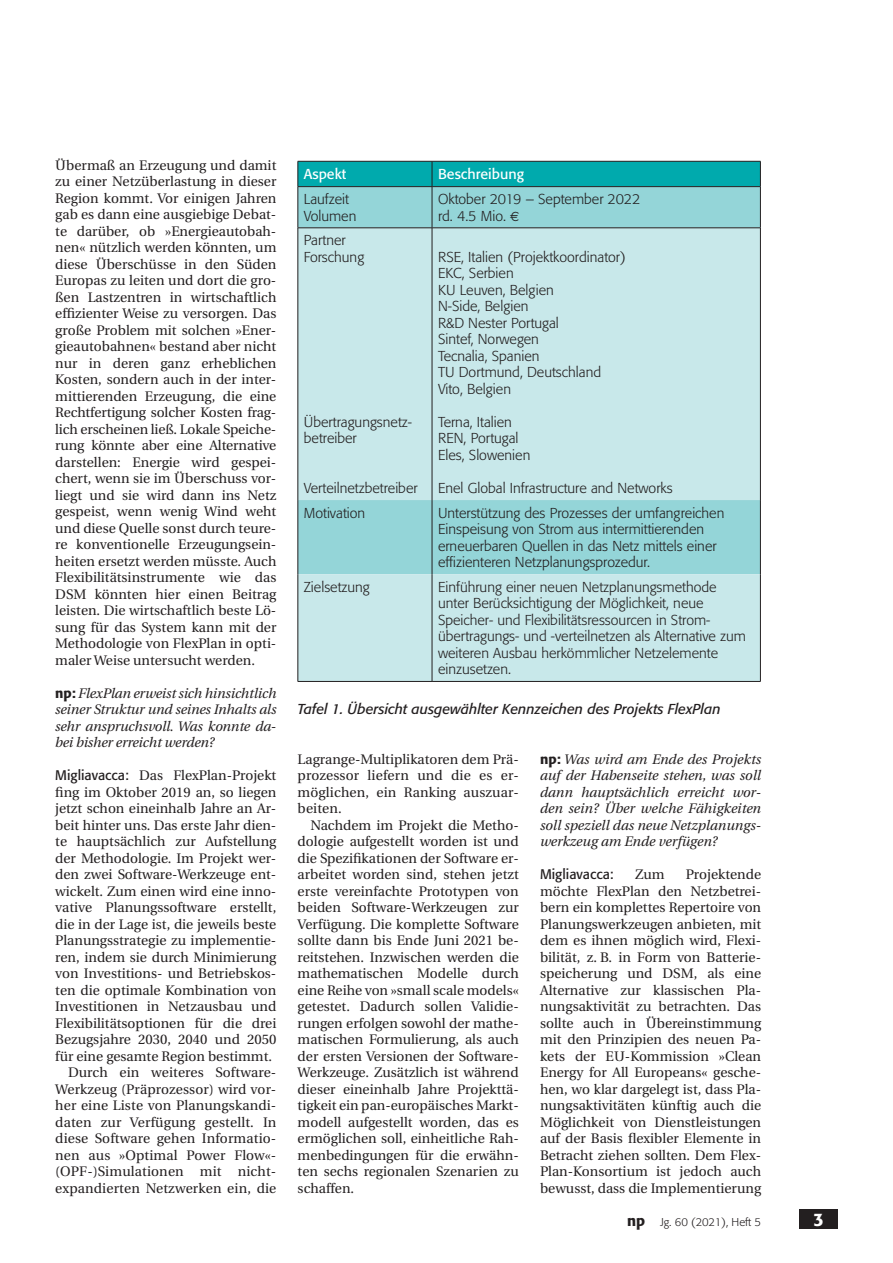
<style>
.page{position:relative;width:893px;height:1263px;background:#fff}
.page>*{position:absolute;margin:0;border:0;box-sizing:border-box;transform-origin:0 0}
.t1{font:500 18px "Formata";color:#fff}
.Fließtext_KB_ohne_Ei{font:300 14.25px/16.5px "Formata";color:#231f20}
.Bildunterschrift{font:italic 14.25px "Formata";color:#231f20}
.Fließtext_KB_ohne_Ei-2{font:14.25px "Formata";color:#fff}
.Interviewfrage_FB{font:13.8px/16.5px "Utopia";color:#231f20;text-align:justify}
.Fließtext_FB{font:13.8px/16.5px "Utopia";color:#231f20}
.Interviewfrage_FB-2{font:italic 13.8px/16.5px "Utopia";letter-spacing:-.01em;color:#231f20;text-align:justify}
.Interviewfrage_FB-3{font:13.8px "Formata";color:#231f20}
.t2{font:300 11.25px "Formata";color:#231f20}
.s1{font-family:"Formata";font-weight:500;font-style:normal}
.s2{font-family:"Formata"}
.s3{font-family:"Euro Sans";font-weight:400;font-size:13.5px}
.s4{font-weight:500;font-size:15px}
</style>
<div class="page">
<div style="left:799px;top:1210px;width:39px;height:19px;background:#231f20"></div>
<div style="left:299px;top:187px;width:461px;height:41px;background:#94d5d8"></div>
<svg style="left:299px;top:229px;width:461px;height:452px;background:#bfe4e6"></svg>
<div style="left:298px;top:161px;width:463px;height:25px;background:#00aaad"></div>
<hr style="left:298px;top:186px;width:134px;height:1px;background:#231f20">
<hr style="left:298px;top:187px;width:1px;height:41px;background:#231f20">
<hr style="left:432px;top:186px;width:329px;height:1px;background:#231f20">
<hr style="left:432px;top:187px;width:1px;height:41px;background:#231f20">
<hr style="left:760px;top:187px;width:1px;height:41px;background:#231f20">
<hr style="left:298px;top:228px;width:1px;height:272px;background:#231f20">
<hr style="left:432px;top:228px;width:1px;height:272px;background:#231f20">
<hr style="left:760px;top:228px;width:1px;height:272px;background:#231f20">
<hr style="left:298px;top:500px;width:1px;height:74px;background:#231f20">
<hr style="left:432px;top:500px;width:1px;height:74px;background:#231f20">
<hr style="left:760px;top:500px;width:1px;height:74px;background:#231f20">
<hr style="left:298px;top:574px;width:1px;height:107px;background:#231f20">
<hr style="left:432px;top:574px;width:1px;height:107px;background:#231f20">
<hr style="left:760px;top:574px;width:1px;height:107px;background:#231f20">
<hr style="left:298px;top:228px;width:134px;height:1px;background:#231f20">
<hr style="left:432px;top:228px;width:329px;height:1px;background:#231f20">
<hr style="left:298px;top:681px;width:134px;height:1px;background:#231f20">
<hr style="left:432px;top:681px;width:329px;height:1px;background:#231f20">
<p class="Interviewfrage_FB" style="left:55px;top:157px;width:223px">Übermaß an Erzeugung und damit zu einer Netzüberlastung in dieser Region kommt. Vor einigen Jahren gab es dann eine ausgiebige Debat&shy;te darüber, ob »Energieautobah&shy;nen« nützlich werden könnten, um diese Überschüsse in den Süden Europas zu leiten und dort die gro&shy;ßen Lastzentren in wirtschaftlich effizienter Weise zu versorgen. Das große Problem mit solchen »Ener&shy;gieautobahnen« bestand aber nicht nur in deren ganz erheblichen Kosten, sondern auch in der inter&shy;mittierenden Erzeugung, die eine Rechtfertigung solcher Kosten frag&shy;lich erscheinen ließ. Lokale Speiche&shy;rung könnte aber eine Alternative darstellen: Energie wird gespei&shy;chert, wenn sie im Überschuss vor&shy;liegt und sie wird dann ins Netz gespeist, wenn wenig Wind weht und diese Quelle sonst durch teure&shy;re konventionelle Erzeugungsein&shy;heiten ersetzt werden müsste. Auch Flexibilitätsinstrumente wie das DSM könnten hier einen Beitrag leisten. Die wirtschaftlich beste Lö&shy;sung für das System kann mit der Methodologie von FlexPlan in opti&shy;maler Weise untersucht werden.</p>
<p class="Interviewfrage_FB-2" style="left:55px;top:685px;width:223px"><span class="s1">np:</span> FlexPlan erweist sich hinsichtlich seiner Struktur und seines Inhalts als sehr anspruchsvoll. Was konnte da&shy;bei bisher erreicht werden?</p>
<p class="Interviewfrage_FB" style="left:55px;top:767px;width:223px"><span class="s2">Migliavacca:</span> Das FlexPlan-Projekt fing im Oktober 2019 an, so liegen jetzt schon eineinhalb Jahre an Ar&shy;beit hinter uns. Das erste Jahr dien&shy;te hauptsächlich zur Aufstellung der Methodologie. Im Projekt wer&shy;den zwei Software-Werkzeuge ent&shy;wickelt. Zum einen wird eine inno&shy;vative Planungssoftware erstellt, die in der Lage ist, die jeweils beste Planungsstrategie zu implementie&shy;ren, indem sie durch Minimierung von Investitions- und Betriebskos&shy;ten die optimale Kombination von Investitionen in Netzausbau und Flexibilitätsoptionen für die drei Bezugsjahre 2030, 2040 und 2050 für eine gesamte Region bestimmt.</p>
<p class="Fließtext_FB" style="left:55px;top:1064px;width:223px;text-indent:13px">Durch ein weiteres Software-- Werkzeug (Präprozessor) wird vor&shy;her eine Liste von Planungskandi&shy;daten zur Verfügung gestellt. In diese Software gehen Informatio&shy;nen aus »Optimal Power Flow«- (OPF-)Simulationen mit nicht-- expandierten Netzwerken ein, die</p>
<p class="Fließtext_KB_ohne_Ei-2" style="left:304px;top:166px;width:44px">Aspekt</p>
<p class="Fließtext_KB_ohne_Ei-2" style="left:438px;top:166px;width:88px">Beschreibung</p>
<p class="Fließtext_KB_ohne_Ei" style="left:304px;top:191px;width:54px">Laufzeit<br>Volumen</p>
<p class="Fließtext_KB_ohne_Ei" style="left:438px;top:191px;width:204px">Oktober 2019 – September 2022 rd. 4.5 Mio. <span class="s3">e</span></p>
<p class="Fließtext_KB_ohne_Ei" style="left:304px;top:232px;width:62px">Partner<br>Forschung</p>
<p class="Fließtext_KB_ohne_Ei" style="left:438px;top:249px;width:189px">RSE, Italien (Projektkoordinator)</p>
<p class="Fließtext_KB_ohne_Ei" style="left:438px;top:265px;width:77px">EKC, Serbien</p>
<p class="Fließtext_KB_ohne_Ei" style="left:438px;top:282px;width:117px">KU Leuven, Belgien</p>
<p class="Fließtext_KB_ohne_Ei" style="left:438px;top:298px;width:92px">N-Side, Belgien</p>
<p class="Fließtext_KB_ohne_Ei" style="left:438px;top:315px;width:122px">R&amp;D Nester Portugal</p>
<p class="Fließtext_KB_ohne_Ei" style="left:438px;top:331px;width:102px">Sintef, Norwegen</p>
<p class="Fließtext_KB_ohne_Ei" style="left:438px;top:348px;width:103px">Tecnalia, Spanien</p>
<p class="Fließtext_KB_ohne_Ei" style="left:438px;top:364px;width:165px">TU Dortmund, Deutschland</p>
<p class="Fließtext_KB_ohne_Ei" style="left:438px;top:381px;width:75px">Vito, Belgien</p>
<p class="Fließtext_KB_ohne_Ei" style="left:438px;top:414px;width:75px">Terna, Italien</p>
<p class="Fließtext_KB_ohne_Ei" style="left:438px;top:430px;width:82px">REN, Portugal</p>
<p class="Fließtext_KB_ohne_Ei" style="left:438px;top:447px;width:94px">Eles, Slowenien</p>
<p class="Fließtext_KB_ohne_Ei" style="left:438px;top:480px;width:236px">Enel Global Infrastructure and Networks</p>
<p class="Fließtext_KB_ohne_Ei" style="left:304px;top:414px;width:110px">Übertragungsnetz&shy;betreiber</p>
<p class="Fließtext_KB_ohne_Ei" style="left:304px;top:480px;width:115px">Verteilnetzbetreiber</p>
<p class="Fließtext_KB_ohne_Ei" style="left:304px;top:504px;width:63px">Motivation</p>
<p class="Fließtext_KB_ohne_Ei" style="left:438px;top:504px;width:288px">Unterstützung des Prozesses der umfangreichen Einspeisung von Strom aus intermittierenden erneuerbaren Quellen in das Netz mittels einer effizienteren Netzplanungsprozedur.</p>
<p class="Fließtext_KB_ohne_Ei" style="left:304px;top:579px;width:67px">Zielsetzung</p>
<p class="Fließtext_KB_ohne_Ei" style="left:438px;top:579px;width:309px">Einführung einer neuen Netzplanungsmethode unter Berücksichtigung der Möglichkeit, neue Speicher- und Flexibilitätsressourcen in Strom&shy;übertragungs- und -verteilnetzen als Alternative zum weiteren Ausbau herkömmlicher Netzelemente einzusetzen.</p>
<p class="Bildunterschrift" style="left:298px;top:701px;width:425px">Tafel 1. Übersicht ausgewählter Kennzeichen des Projekts FlexPlan</p>
<p class="Fließtext_FB" style="left:298px;top:751px;width:223px;text-align:justify">Lagrange-Multiplikatoren dem Prä&shy;prozessor liefern und die es er&shy;möglichen, ein Ranking auszuar&shy;beiten.</p>
<p class="Fließtext_FB" style="left:298px;top:817px;width:223px;text-indent:13px">Nachdem im Projekt die Metho&shy;dologie aufgestellt worden ist und die Spezifikationen der Software er&shy;arbeitet worden sind, stehen jetzt erste vereinfachte Prototypen von beiden Software-Werkzeugen zur Verfügung. Die komplette Software sollte dann bis Ende Juni 2021 be&shy;reitstehen. Inzwischen werden die mathematischen Modelle durch eine Reihe von »small scale models« getestet. Dadurch sollen Validie&shy;rungen erfolgen sowohl der mathe&shy;matischen Formulierung, als auch der ersten Versionen der Software-- Werkzeuge. Zusätzlich ist während dieser eineinhalb Jahre Projekttä&shy;tigkeit ein pan-europäisches Markt&shy;modell aufgestellt worden, das es ermöglichen soll, einheitliche Rah&shy;menbedingungen für die erwähn&shy;ten sechs regionalen Szenarien zu schaffen.</p>
<p class="Interviewfrage_FB-2" style="left:540px;top:751px;width:223px"><span class="s1">np:</span> Was wird am Ende des Projekts auf der Habenseite stehen, was soll dann hauptsächlich erreicht wor&shy;den sein? Über welche Fähigkeiten soll speziell das neue Netzplanungs&shy;werkzeug am Ende verfügen?</p>
<p class="Interviewfrage_FB-3" style="left:540px;top:866px;width:75px">Migliavacca:</p>
<p class="Interviewfrage_FB" style="left:635px;top:866px;width:31px">Zum</p>
<p class="Interviewfrage_FB" style="left:540px;top:866px;width:223px;text-indent:146px">Projektende möchte FlexPlan den Netzbetrei&shy;bern ein komplettes Repertoire von Planungswerkzeugen anbieten, mit dem es ihnen möglich wird, Flexi&shy;bilität, z. B. in Form von Batterie&shy;speicherung und DSM, als eine Alternative zur klassischen Pla&shy;nungsaktivität zu betrachten. Das sollte auch in Übereinstimmung mit den Prinzipien des neuen Pa&shy;kets der EU-Kommission »Clean Energy for All Europeans« gesche&shy;hen, wo klar dargelegt ist, dass Pla&shy;nungsaktivitäten künftig auch die Möglichkeit von Dienstleistungen auf der Basis flexibler Elemente in Betracht ziehen sollten. Dem Flex-Plan-Konsortium ist jedoch auch bewusst, dass die Implementierung</p>
<p class="t2" style="left:627px;top:1215px;width:136px"><span class="s4">np</span> Jg. 60 (2021), Heft 5</p>
<h1 class="t1" style="left:813px;top:1208px;width:12px">3</h1>
</div>
